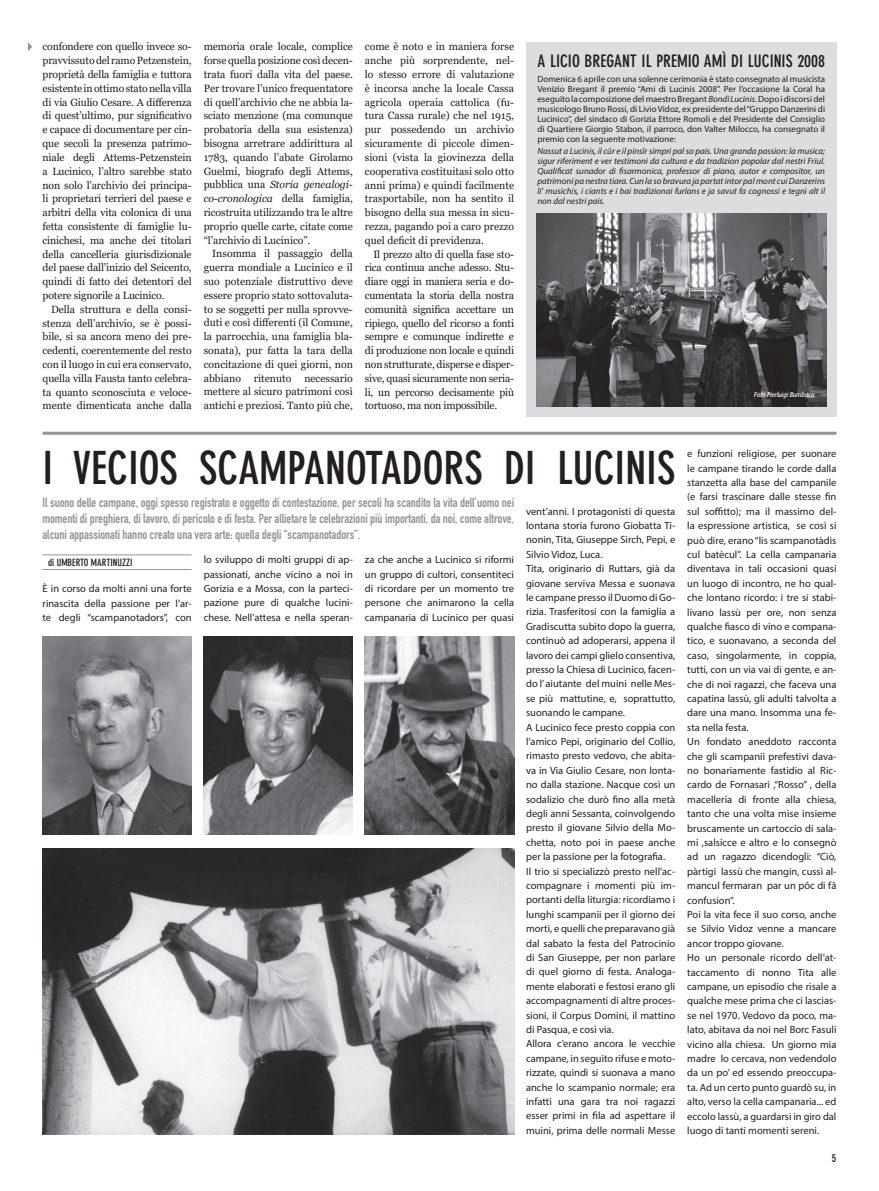
<style>
.page{position:relative;width:879px;height:1191px;background:#fff}
.page>*{position:absolute;margin:0;border:0;box-sizing:border-box;transform-origin:0 0}
.t1{font:700 condensed 45px "DIN Neuzeit Grotesk";color:#231f20}
.t2{font:700 condensed 17px "DIN Neuzeit Grotesk";color:#231f20}
.t3{font:13px/16px "DIN Engschrift";color:#939598;text-align:justify}
.t4{font:700 condensed 11px "DIN Neuzeit Grotesk";color:#231f20}
.t5{font:10.5px/14.4px "Myriad Pro";color:#231f20;text-align:justify}
.t6{font:10.5px/13.8px "Georgia";letter-spacing:-.005em;color:#231f20;text-align:justify}
.t7{font:700 condensed 10px "DIN Neuzeit Grotesk";color:#231f20}
.t8{font:9px/10px "Myriad Pro";color:#231f20;text-align:justify}
.t9{font:italic 9px/10px "Myriad Pro";color:#231f20;text-align:justify}
.t10{font:italic condensed 7px "Formata";color:#fff}
.s1{font-style:italic}
</style>
<div class="page">
<svg style="left:28px;top:42px;width:4px;height:9px"></svg>
<hr style="left:43px;top:432px;width:793px;height:3px;background:#939598">
<div style="left:526px;top:43px;width:310px;height:374px;background:#dcdddf"></div>
<img style="left:536px;top:213px;width:290px;height:194px">
<img style="left:43px;top:636px;width:149px;height:198px">
<img style="left:365px;top:636px;width:149px;height:198px">
<img style="left:43px;top:848px;width:471px;height:286px">
<img style="left:204px;top:636px;width:149px;height:198px">
<hr style="left:43px;top:554px;width:149px;height:1px;background:#939598">
<hr style="left:43px;top:569px;width:149px;height:1px;background:#939598">
<p class="t6" style="left:43px;top:40px;width:151px">confondere con quello invece so&shy;pravvissuto del ramo Petzenstein, proprietà della famiglia e tuttora esistente in ottimo stato nella villa di via Giulio Cesare. A differenza di quest’ultimo, pur significativo e capace di documentare per cin&shy;que secoli la presenza patrimo&shy;niale degli Attems-Petzenstein a Lucinico, l’altro sarebbe stato non solo l’archivio dei principa&shy;li proprietari terrieri del paese e arbitri della vita colonica di una fetta consistente di famiglie lu&shy;cinichesi, ma anche dei titolari della cancelleria giurisdizionale del paese dall’inizio del Seicento, quindi di fatto dei detentori del potere signorile a Lucinico.</p>
<p class="t6" style="left:43px;top:302px;width:151px;text-indent:9px">Della struttura e della consi&shy;stenza dell’archivio, se è possi&shy;bile, si sa ancora meno dei pre&shy;cedenti, coerentemente del resto con il luogo in cui era conservato, quella villa Fausta tanto celebra&shy;ta quanto sconosciuta e veloce&shy;mente dimenticata anche dalla</p>
<p class="t6" style="left:204px;top:40px;width:151px">memoria orale locale, complice forse quella posizione così decen&shy;trata fuori dalla vita del paese.<br>Per trovare l’unico frequentatore di quell’archivio che ne abbia la&shy;sciato menzione (ma comunque probatoria della sua esistenza) bisogna arretrare addirittura al 1783, quando l’abate Girolamo Guelmi, biografo degli Attems, pubblica una <span class="s1">Storia genealogi&shy;co-cronologica</span> della famiglia, ricostruita utilizzando tra le altre proprio quelle carte, citate come “l’archivio di Lucinico”.</p>
<p class="t6" style="left:204px;top:247px;width:151px;text-indent:9px">Insomma il passaggio della guerra mondiale a Lucinico e il suo potenziale distruttivo deve essere proprio stato sottovaluta&shy;to se soggetti per nulla sprovve&shy;duti e così differenti (il Comune, la parrocchia, una famiglia bla&shy;sonata), pur fatta la tara della concitazione di quei giorni, non abbiano ritenuto necessario mettere al sicuro patrimoni così antichi e preziosi. Tanto più che,</p>
<p class="t6" style="left:365px;top:40px;width:151px">come è noto e in maniera forse anche più sorprendente, nel&shy;lo stesso errore di valutazione è incorsa anche la locale Cassa agricola operaia cattolica (fu&shy;tura Cassa rurale) che nel 1915, pur possedendo un archivio sicuramente di piccole dimen&shy;sioni (vista la giovinezza della cooperativa costituitasi solo otto anni prima) e quindi facilmente trasportabile, non ha sentito il bisogno della sua messa in sicu&shy;rezza, pagando poi a caro prezzo quel deficit di previdenza.</p>
<p class="t6" style="left:365px;top:247px;width:151px;text-indent:9px">Il prezzo alto di quella fase sto&shy;rica continua anche adesso. Stu&shy;diare oggi in maniera seria e do&shy;cumentata la storia della nostra comunità significa accettare un ripiego, quello del ricorso a fonti sempre e comunque indirette e di produzione non locale e quindi non strutturate, disperse e disper&shy;sive, quasi sicuramente non seria&shy;li, un percorso decisamente più tortuoso, ma non impossibile.</p>
<h2 class="t2" style="left:537px;top:51px;width:289px">A LICIO BREGANT IL PREMIO AMÌ DI LUCINIS 2008</h2>
<p class="t8" style="left:537px;top:73px;width:289px">Domenica 6 aprile con una solenne cerimonia è stato consegnato al musicista Venizio Bregant il premio “Ami di Lucinis 2008”. Per l’occasione la Coral ha eseguito la composizione del maestro Bregant <span class="s1">Bondì Lucinis</span>. Dopo i discorsi del musicologo Bruno Rossi, di Livio Vidoz, ex presidente del “Gruppo Danzerini di Lucinico”, del sindaco di Gorizia Ettore Romoli e del Presidente del Consiglio di Quartiere Giorgio Stabon, il parroco, don Valter Milocco, ha consegnato il premio con la seguente motivazione:</p>
<p class="t9" style="left:537px;top:145px;width:289px">Nassut a Lucinis, il cûr e il pinsîr simpri pal so pais. Una granda passion: la musica; sigur riferiment e ver testimoni da cultura e da tradizion popolar dal nestri Friul.<br>Qualificat sunador di fisarmonica, professor di piano, autor e compositor, un patrimoni pa nestra tiara. Cun la so bravura ja partat intor pal mont cui Danzerins li’ musichis, i ciants e i bai tradizionai furlans e ja savut fa cognossi e tegnì alt il non dal nestri pais.</p>
<p class="t10" style="left:754px;top:390px;width:62px">Foto Pierluigi Bumbaca</p>
<h1 class="t1" style="left:43px;top:442px;width:634px">I VECIOS SCAMPANOTADORS DI LUCINIS</h1>
<p class="t3" style="left:43px;top:494px;width:473px">Il suono delle campane, oggi spesso registrato e oggetto di contestazione, per secoli ha scandito la vita dell’uomo nei momenti di preghiera, di lavoro, di pericolo e di festa. Per allietare le celebrazioni più importanti, da noi, come altrove, alcuni appassionati hanno creato una vera arte: quella degli “scampanotadors”.</p>
<p class="t7" style="left:48px;top:557px;width:86px">di UMBERTO MARTINUZZI</p>
<p class="t5" style="left:43px;top:581px;width:151px">È in corso da molti anni una forte rinascita della passione per l’ar&shy;te degli “scampanotadors”, con</p>
<p class="t5" style="left:204px;top:552px;width:151px">lo sviluppo di molti gruppi di ap&shy;passionati, anche vicino a noi in Gorizia e a Mossa, con la parteci&shy;pazione pure di qualche lucini&shy;chese. Nell’attesa e nella speran-</p>
<p class="t5" style="left:365px;top:552px;width:151px">za che anche a Lucinico si riformi un gruppo di cultori, consentiteci di ricordare per un momento tre persone che animarono la cella campanaria di Lucinico per quasi</p>
<p class="t5" style="left:526px;top:504px;width:151px;text-align:left">vent’anni. I protagonisti di questa lontana storia furono Giobatta Ti&shy;nonin, Tita, Giuseppe Sirch, Pepi, e Silvio Vidoz, Luca.<br>Tita, originario di Ruttars, già da giovane serviva Messa e suonava le campane presso il Duomo di Go&shy;rizia. Trasferitosi con la famiglia a Gradiscutta subito dopo la guerra, continuò ad adoperarsi, appena il lavoro dei campi glielo consentiva, presso la Chiesa di Lucinico, facen&shy;do l’ aiutante del muini nelle Mes&shy;se più mattutine, e, soprattutto, suonando le campane.<br>A Lucinico fece presto coppia con l’amico Pepi, originario del Collio, rimasto presto vedovo, che abita&shy;va in Via Giulio Cesare, non lonta&shy;no dalla stazione. Nacque così un sodalizio che durò fino alla metà degli anni Sessanta, coinvolgendo presto il giovane Silvio della Mo&shy;chetta, noto poi in paese anche per la passione per la fotografia.<br>Il trio si specializzò presto nell’ac&shy;compagnare i momenti più im&shy;portanti della liturgia: ricordiamo i lunghi scampanii per il giorno dei morti, e quelli che preparavano già dal sabato la festa del Patrocinio di San Giuseppe, per non parlare di quel giorno di festa. Analoga&shy;mente elaborati e festosi erano gli accompagnamenti di altre proces&shy;sioni, il Corpus Domini, il mattino di Pasqua, e così via.<br>Allora c’erano ancora le vecchie campane, in seguito rifuse e moto&shy;rizzate, quindi si suonava a mano anche lo scampanìo normale; era infatti una gara tra noi ragazzi esser primi in fila ad aspettare il muini, prima delle normali Messe</p>
<p class="t5" style="left:687px;top:446px;width:151px;text-align:left">e funzioni religiose, per suonare le campane tirando le corde dalla stanzetta alla base del campanile (e farsi trascinare dalle stesse fin sul soffitto); ma il massimo del&shy;la espressione artistica, se così si può dire, erano “lis scampanotàdis cul batècul”. La cella campanaria diventava in tali occasioni quasi un luogo di incontro, ne ho qual&shy;che lontano ricordo: i tre si stabi&shy;livano lassù per ore, non senza qualche fiasco di vino e compana&shy;tico, e suonavano, a seconda del caso, singolarmente, in coppia, tutti, con un via vai di gente, e an&shy;che di noi ragazzi, che faceva una capatina lassù, gli adulti talvolta a dare una mano. Insomma una fe&shy;sta nella festa.<br>Un fondato aneddoto racconta che gli scampanii prefestivi dava&shy;no bonariamente fastidio al Ric&shy;cardo de Fornasari ,“Rosso” , della macelleria di fronte alla chiesa, tanto che una volta mise insieme bruscamente un cartoccio di sala&shy;mi ,salsicce e altro e lo consegnò ad un ragazzo dicendogli: “Ciò, pàrtigi lassù che mangin, cussì al&shy;mancul fermaran par un pôc di fâ confusion”.<br>Poi la vita fece il suo corso, anche se Silvio Vidoz venne a mancare ancor troppo giovane.<br>Ho un personale ricordo dell’at&shy;taccamento di nonno Tita alle campane, un episodio che risale a qualche mese prima che ci lascias&shy;se nel 1970. Vedovo da poco, ma&shy;lato, abitava da noi nel Borc Fasuli vicino alla chiesa. Un giorno mia madre lo cercava, non vedendolo da un po’ ed essendo preoccupa&shy;ta. Ad un certo punto guardò su, in alto, verso la cella campanaria... ed eccolo lassù, a guardarsi in giro dal luogo di tanti momenti sereni.</p>
<p class="t4" style="left:832px;top:1152px;width:6px">5</p>
</div>
